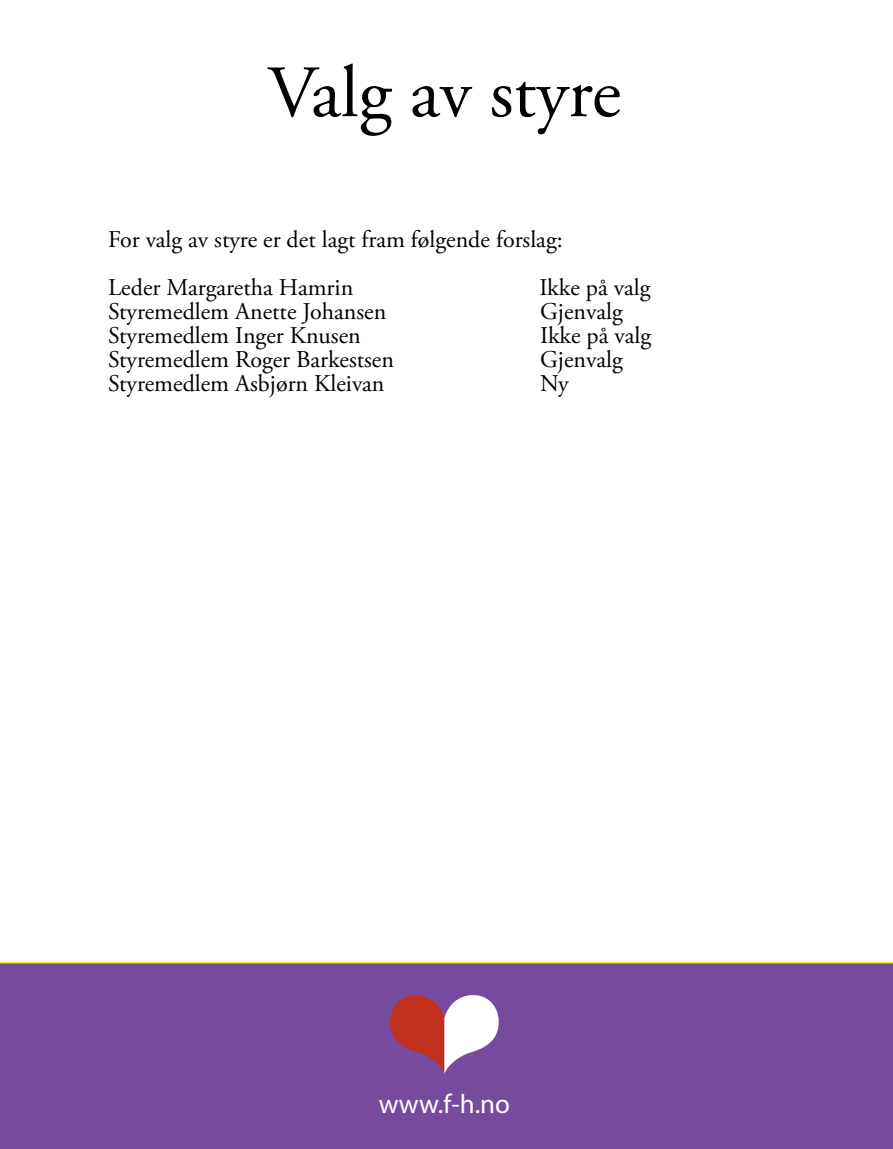
<style>
.page{position:relative;width:893px;height:1149px;background:#fff}
.page>*{position:absolute;margin:0;border:0;box-sizing:border-box;transform-origin:0 0}
.t1{font:73.5px "Adobe Garamond Pro";color:#000}
.t2{font:27px "Myriad Pro";color:#fff}
.t3{font:24px/48px "Adobe Garamond Pro";color:#000}
</style>
<div class="page">
<div style="left:0;top:961px;width:893px;height:187px;background:#764b9e"></div>
<svg style="left:387px;top:992px;width:115px;height:81px"></svg>
<h1 class="t1" style="left:268px;top:49px;width:355px">Valg av styre</h1>
<p class="t3" style="left:108px;top:216px;width:456px">For valg av styre er det lagt fram følgende forslag:<br>Leder Margaretha Hamrin</p>
<p class="t3" style="left:539px;top:264px;width:113px">Ikke på valg</p>
<p class="t3" style="left:108px;top:288px;width:280px">Styremedlem Anette Johansen</p>
<p class="t3" style="left:540px;top:288px;width:84px">Gjenvalg</p>
<p class="t3" style="left:108px;top:312px;width:254px">Styremedlem Inger Knusen</p>
<p class="t3" style="left:540px;top:312px;width:113px">Ikke på valg</p>
<p class="t3" style="left:108px;top:336px;width:288px">Styremedlem Roger Barkestsen</p>
<p class="t3" style="left:540px;top:336px;width:84px">Gjenvalg</p>
<p class="t3" style="left:108px;top:360px;width:278px">Styremedlem Asbjørn Kleivan</p>
<p class="t3" style="left:540px;top:360px;width:30px">Ny</p>
<p class="t2" style="left:379px;top:1087px;width:133px">www.f-h.no</p>
</div>
